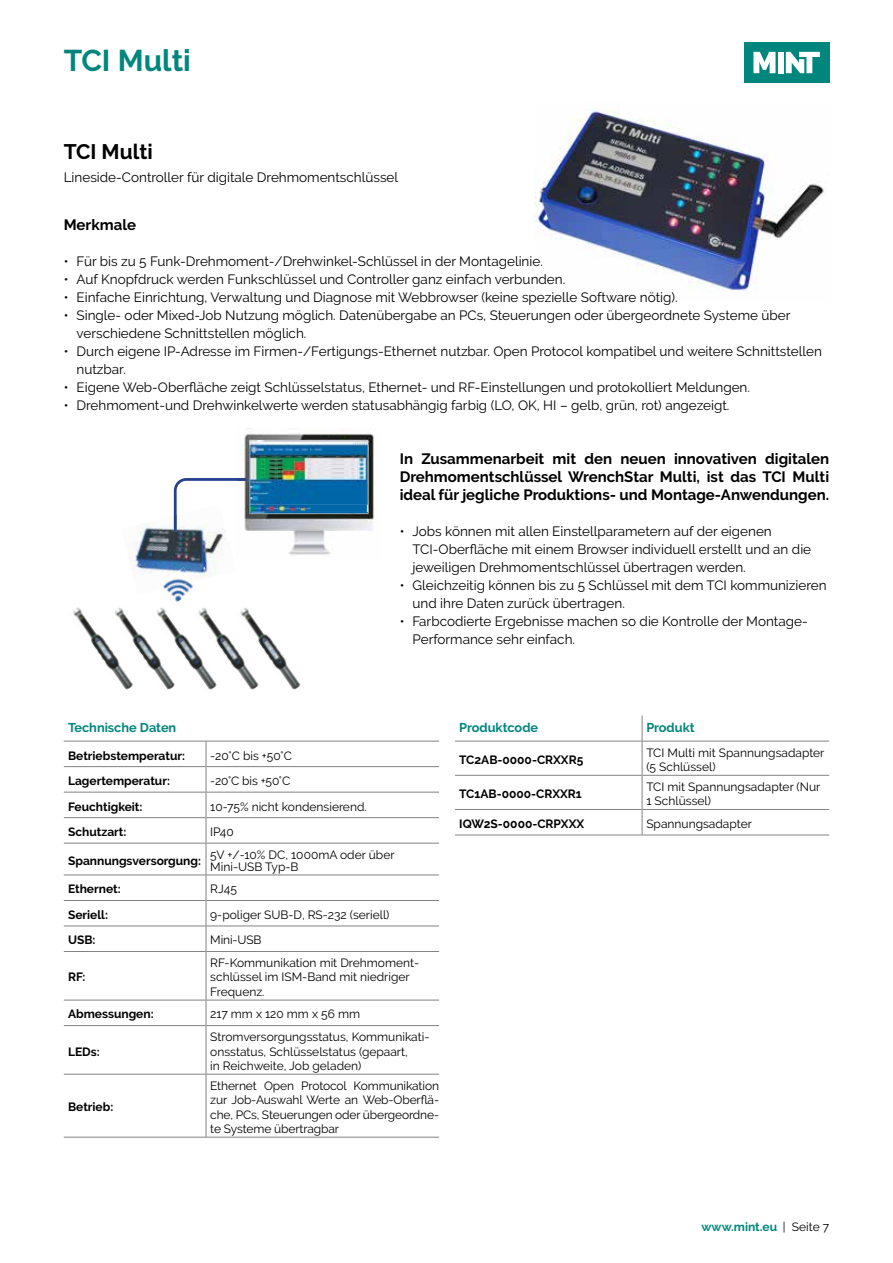
<style>
.page{position:relative;width:893px;height:1263px;background:#fff}
.page>*{position:absolute;margin:0;border:0;box-sizing:border-box;transform-origin:0 0}
.t1{font:700 30px "Raleway";color:#00867d}
.t2{font:700 21px "Raleway";color:#000}
.t3{font:700 15px/18px "Raleway";color:#000;text-align:justify}
.t4{font:13.5px/18px "Raleway";color:#000}
.t5{font:700 12.75px "Raleway";color:#00867d}
.t6{font:12px/14.4px "Raleway";color:#000}
.t7{font:700 12px "Raleway";color:#000}
.t8{font:700 12px "Raleway";color:#00867d}
.s1{font-weight:400;color:#000}
</style>
<div class="page">
<div style="left:744px;top:43px;width:85px;height:40px;background:#00867d"></div>
<svg style="left:753px;top:52px;width:22px;height:21px"></svg>
<div style="left:778px;top:52px;width:6px;height:21px;background:#fff"></div>
<svg style="left:786px;top:52px;width:34px;height:21px"></svg>
<img style="left:534px;top:108px;width:291px;height:184px">
<hr style="left:455px;top:741px;width:187px;height:1px;background:#808285">
<hr style="left:642px;top:741px;width:187px;height:1px;background:#808285">
<hr style="left:455px;top:775px;width:187px;height:1px;background:#808285">
<hr style="left:642px;top:775px;width:187px;height:1px;background:#808285">
<hr style="left:455px;top:809px;width:187px;height:1px;background:#808285">
<hr style="left:642px;top:809px;width:187px;height:1px;background:#808285">
<hr style="left:455px;top:835px;width:187px;height:1px;background:#808285">
<hr style="left:642px;top:835px;width:187px;height:1px;background:#808285">
<svg style="left:642px;top:716px;width:1px;height:25px"></svg>
<hr style="left:642px;top:741px;width:1px;height:34px;background:#808285">
<hr style="left:642px;top:775px;width:1px;height:34px;background:#808285">
<svg style="left:642px;top:809px;width:1px;height:26px"></svg>
<hr style="left:64px;top:741px;width:142px;height:1px;background:#808285">
<hr style="left:206px;top:741px;width:233px;height:1px;background:#808285">
<hr style="left:64px;top:766px;width:142px;height:1px;background:#808285">
<hr style="left:206px;top:766px;width:233px;height:1px;background:#808285">
<hr style="left:64px;top:792px;width:142px;height:1px;background:#808285">
<hr style="left:206px;top:792px;width:233px;height:1px;background:#808285">
<hr style="left:64px;top:817px;width:142px;height:1px;background:#808285">
<hr style="left:206px;top:817px;width:233px;height:1px;background:#808285">
<hr style="left:64px;top:843px;width:142px;height:1px;background:#808285">
<hr style="left:206px;top:843px;width:233px;height:1px;background:#808285">
<hr style="left:64px;top:875px;width:142px;height:1px;background:#808285">
<hr style="left:206px;top:875px;width:233px;height:1px;background:#808285">
<hr style="left:64px;top:900px;width:142px;height:1px;background:#808285">
<hr style="left:206px;top:900px;width:233px;height:1px;background:#808285">
<hr style="left:64px;top:926px;width:142px;height:1px;background:#808285">
<hr style="left:206px;top:926px;width:233px;height:1px;background:#808285">
<hr style="left:64px;top:951px;width:142px;height:1px;background:#808285">
<hr style="left:206px;top:951px;width:233px;height:1px;background:#808285">
<hr style="left:64px;top:1000px;width:142px;height:1px;background:#808285">
<hr style="left:206px;top:1000px;width:233px;height:1px;background:#808285">
<hr style="left:64px;top:1025px;width:142px;height:1px;background:#808285">
<hr style="left:206px;top:1025px;width:233px;height:1px;background:#808285">
<hr style="left:64px;top:1074px;width:142px;height:1px;background:#808285">
<hr style="left:206px;top:1074px;width:233px;height:1px;background:#808285">
<hr style="left:64px;top:1137px;width:142px;height:1px;background:#808285">
<hr style="left:206px;top:1137px;width:233px;height:1px;background:#808285">
<svg style="left:206px;top:741px;width:1px;height:102px"></svg>
<hr style="left:206px;top:843px;width:1px;height:32px;background:#808285">
<svg style="left:206px;top:875px;width:1px;height:76px"></svg>
<hr style="left:206px;top:951px;width:1px;height:49px;background:#808285">
<svg style="left:206px;top:1000px;width:1px;height:25px"></svg>
<hr style="left:206px;top:1025px;width:1px;height:49px;background:#808285">
<hr style="left:206px;top:1074px;width:1px;height:63px;background:#808285">
<img style="left:171px;top:595px;width:14px;height:7px">
<img style="left:128px;top:504px;width:98px;height:91px">
<img style="left:157px;top:567px;width:35px;height:23px">
<img style="left:73px;top:607px;width:37px;height:62px">
<img style="left:220px;top:631px;width:15px;height:37px">
<img style="left:235px;top:608px;width:66px;height:82px">
<img style="left:110px;top:607px;width:42px;height:83px">
<img style="left:152px;top:607px;width:68px;height:83px">
<img style="left:244px;top:428px;width:131px;height:127px">
<svg style="left:174px;top:478px;width:75px;height:53px"></svg>
<img style="left:250px;top:440px;width:118px;height:73px">
<img style="left:250px;top:442px;width:118px;height:63px">
<img style="left:250px;top:505px;width:37px;height:7px">
<img style="left:287px;top:505px;width:81px;height:7px">
<h1 class="t1" style="left:64px;top:43px;width:129px">TCI Multi</h1>
<h2 class="t2" style="left:64px;top:140px;width:90px">TCI Multi</h2>
<p class="t4" style="left:64px;top:168px;width:336px">Lineside-Controller für digitale Drehmomentschlüssel</p>
<p class="t3" style="left:64px;top:215px;width:74px">Merkmale</p>
<p class="t4" style="left:64px;top:252px;width:481px">• Für bis zu 5 Funk-Drehmoment-/Drehwinkel-Schlüssel in der Montagelinie.</p>
<p class="t4" style="left:64px;top:270px;width:503px">• Auf Knopfdruck werden Funkschlüssel und Controller ganz einfach verbunden.</p>
<p class="t4" style="left:64px;top:288px;width:615px">• Einfache Einrichtung, Verwaltung und Diagnose mit Webbrowser (keine spezielle Software nötig).</p>
<p class="t4" style="left:77px;top:306px;width:715px;text-indent:-13px">• Single- oder Mixed-Job Nutzung möglich. Datenübergabe an PCs, Steuerungen oder übergeordnete Systeme über verschiedene Schnittstellen möglich.</p>
<p class="t4" style="left:77px;top:342px;width:747px;text-indent:-13px">• Durch eigene IP-Adresse im Firmen-/Fertigungs-Ethernet nutzbar. Open Protocol kompatibel und weitere Schnittstellen nutzbar.</p>
<p class="t4" style="left:64px;top:378px;width:688px">• Eigene Web-Oberfläche zeigt Schlüsselstatus, Ethernet- und RF-Einstellungen und protokolliert Meldungen.</p>
<p class="t4" style="left:64px;top:396px;width:667px">• Drehmoment-und Drehwinkelwerte werden statusabhängig farbig (LO, OK, HI – gelb, grün, rot) angezeigt.</p>
<p class="t3" style="left:400px;top:449px;width:431px">In Zusammenarbeit mit den neuen innovativen digitalen Drehmomentschlüssel WrenchStar Multi, ist das TCI Multi ideal für jegliche Produktions- und Montage-Anwendungen.</p>
<p class="t4" style="left:412px;top:522px;width:400px;text-indent:-13px">• Jobs können mit allen Einstellparametern auf der eigenen<br>TCI-Oberfläche mit einem Browser individuell erstellt und an die jeweiligen Drehmomentschlüssel übertragen werden.</p>
<p class="t4" style="left:412px;top:576px;width:416px;text-indent:-13px">• Gleichzeitig können bis zu 5 Schlüssel mit dem TCI kommunizieren und ihre Daten zurück übertragen.</p>
<p class="t4" style="left:412px;top:612px;width:397px;text-indent:-13px">• Farbcodierte Ergebnisse machen so die Kontrolle der Montage-<br>Performance sehr einfach.</p>
<p class="t5" style="left:68px;top:720px;width:110px">Technische Daten</p>
<p class="t7" style="left:68px;top:748px;width:119px">Betriebstemperatur:</p>
<p class="t6" style="left:210px;top:748px;width:83px">-20°C bis +50°C</p>
<p class="t7" style="left:68px;top:774px;width:103px">Lagertemperatur:</p>
<p class="t6" style="left:210px;top:773px;width:81px">-20°C bis +50°C</p>
<p class="t7" style="left:68px;top:799px;width:76px">Feuchtigkeit:</p>
<p class="t6" style="left:210px;top:799px;width:158px">10-75% nicht kondensierend.</p>
<p class="t7" style="left:68px;top:825px;width:60px">Schutzart:</p>
<p class="t6" style="left:210px;top:824px;width:25px">IP40</p>
<p class="t7" style="left:68px;top:854px;width:135px">Spannungsversorgung:</p>
<p class="t6" style="left:210px;top:848px;width:186px;line-height:12px">5V +/-10% DC, 1000mA oder über<br>Mini-USB Typ-B</p>
<p class="t7" style="left:68px;top:882px;width:54px">Ethernet:</p>
<p class="t6" style="left:210px;top:882px;width:28px">RJ45</p>
<p class="t7" style="left:68px;top:908px;width:42px">Seriell:</p>
<p class="t6" style="left:210px;top:907px;width:181px">9-poliger SUB-D, RS-232 (seriell)</p>
<p class="t7" style="left:68px;top:933px;width:29px">USB:</p>
<p class="t6" style="left:210px;top:933px;width:53px">Mini-USB</p>
<p class="t7" style="left:68px;top:970px;width:19px">RF:</p>
<p class="t6" style="left:210px;top:955px;width:210px">RF-Kommunikation mit Drehmoment&shy;schlüssel im ISM-Band mit niedriger<br>Frequenz.</p>
<p class="t7" style="left:68px;top:1007px;width:87px">Abmessungen:</p>
<p class="t6" style="left:210px;top:1007px;width:151px">217 mm x 120 mm x 56 mm</p>
<p class="t7" style="left:68px;top:1044px;width:33px">LEDs:</p>
<p class="t6" style="left:210px;top:1030px;width:221px">Stromversorgungsstatus, Kommunikati&shy;onsstatus, Schlüsselstatus (gepaart,<br>in Reichweite, Job geladen)</p>
<p class="t7" style="left:68px;top:1100px;width:47px">Betrieb:</p>
<p class="t6" style="left:210px;top:1078px;width:230px;text-align:justify">Ethernet Open Protocol Kommunikation zur Job-Auswahl Werte an Web-Oberflä&shy;che, PCs, Steuerungen oder übergeordne&shy;te Systeme übertragbar</p>
<p class="t5" style="left:459px;top:720px;width:80px">Produktcode</p>
<p class="t5" style="left:646px;top:720px;width:50px">Produkt</p>
<p class="t7" style="left:459px;top:753px;width:126px">TC2AB-0000-CRXXR5</p>
<p class="t6" style="left:646px;top:745px;width:180px">TCI Multi mit Spannungsadapter (5 Schlüssel)</p>
<p class="t7" style="left:459px;top:787px;width:124px">TC1AB-0000-CRXXR1</p>
<p class="t6" style="left:646px;top:779px;width:176px">TCI mit Spannungsadapter (Nur<br>1 Schlüssel)</p>
<p class="t7" style="left:459px;top:817px;width:126px">IQW2S-0000-CRPXXX</p>
<p class="t6" style="left:646px;top:816px;width:107px">Spannungsadapter</p>
<p class="t8" style="left:701px;top:1220px;width:129px">www.mint.eu <span class="s1">| Seite 7</span></p>
</div>
